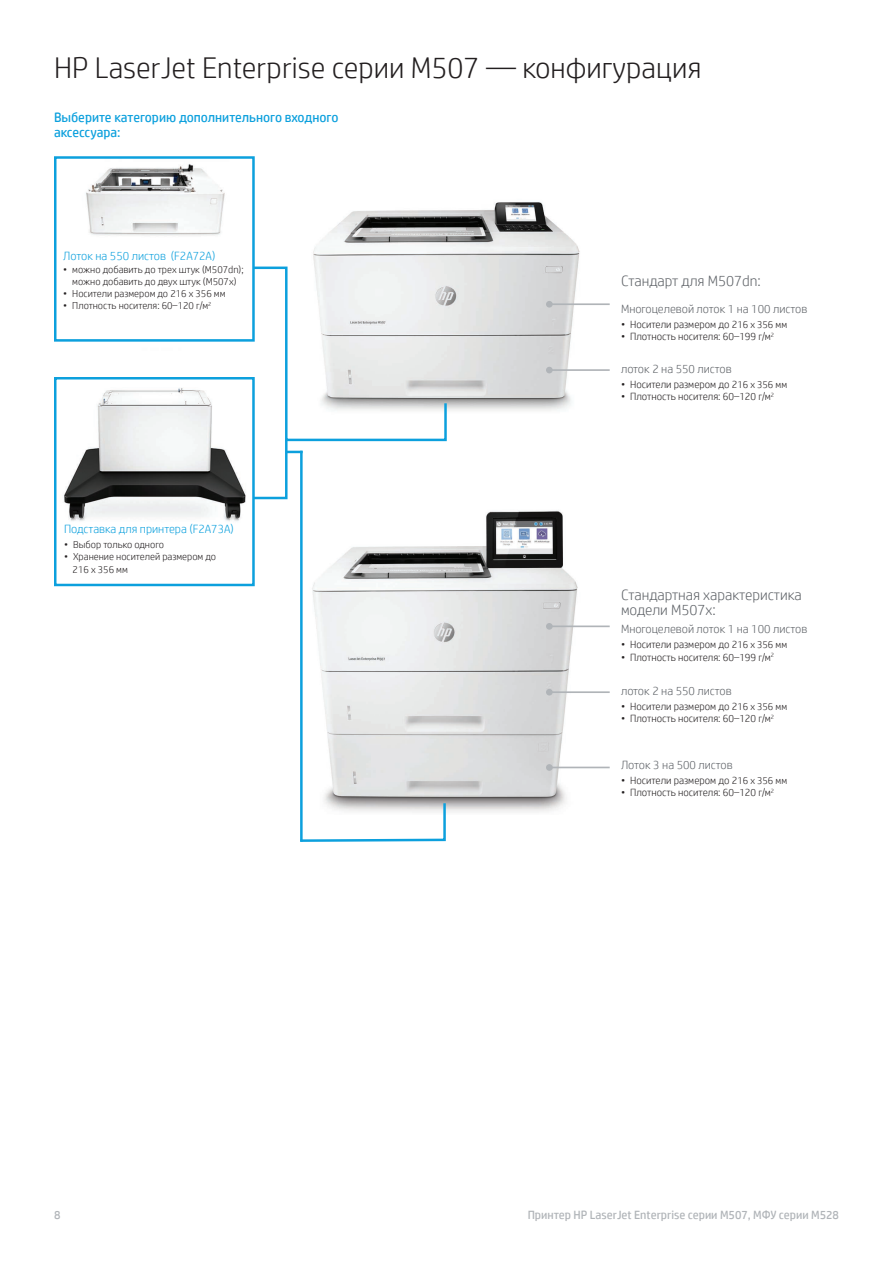
<style>
.page{position:relative;width:893px;height:1263px;background:#fff}
.page>*{position:absolute;margin:0;border:0;box-sizing:border-box;transform-origin:0 0}
.t1{font:300 30px "HP Simplified";color:#231f20}
.t2{font:300 15px/15px "HP Simplified";color:#5f6368}
.t3{font:13.5px/15px "HP Simplified";color:#0ca0dd}
.t4{font:300 12px "HP Simplified";color:#5f6368}
.t5{font:300 12px "HP Simplified";color:#0ca0dd}
.t6{font:12px "HP Simplified";color:#b0b4b8}
.t7{font:300 10.5px "HP Simplified";color:#231f20}
.t8{font:300 10.2px/12.1px "HP Simplified";color:#231f20;text-align:center}
.s1{font-size:10.2px}
</style>
<div class="page">
<img style="left:313px;top:202px;width:267px;height:209px">
<img style="left:63px;top:164px;width:183px;height:357px">
<img style="left:312px;top:510px;width:284px;height:302px">
<hr style="left:549px;top:303px;width:61px;height:2px;background:#b0b4b8">
<div style="left:546px;top:301px;width:7px;height:7px;background:#b0b4b8;border-radius:50%"></div>
<hr style="left:549px;top:625px;width:61px;height:2px;background:#b0b4b8">
<div style="left:546px;top:623px;width:7px;height:7px;background:#b0b4b8;border-radius:50%"></div>
<hr style="left:549px;top:369px;width:61px;height:2px;background:#b0b4b8">
<div style="left:546px;top:367px;width:7px;height:6px;background:#b0b4b8;border-radius:50%"></div>
<hr style="left:549px;top:691px;width:61px;height:2px;background:#b0b4b8">
<div style="left:546px;top:689px;width:7px;height:6px;background:#b0b4b8;border-radius:50%"></div>
<hr style="left:549px;top:767px;width:61px;height:1px;background:#b0b4b8">
<div style="left:546px;top:764px;width:7px;height:7px;background:#b0b4b8;border-radius:50%"></div>
<div style="left:54px;top:156px;width:201px;height:186px;border:2px solid #0ca0dd"></div>
<div style="left:54px;top:377px;width:201px;height:209px;border:2px solid #0ca0dd"></div>
<svg style="left:300px;top:801px;width:147px;height:41px"></svg>
<svg style="left:251px;top:265px;width:197px;height:235px"></svg>
<hr style="left:300px;top:451px;width:3px;height:390px;background:#0ca0dd">
<h1 class="t1" style="left:54px;top:48px;width:649px">HP LaserJet Enterprise серии M507 — конфигурация</h1>
<p class="t3" style="left:54px;top:110px;width:286px">Выберите категорию дополнительного входного аксессуара:</p>
<p class="t5" style="left:63px;top:248px;width:154px">Лоток на 550 листов (F2A72A)</p>
<p class="t8" style="left:63px;top:263px;width:182px">• можно добавить до трех штук (M507dn); можно добавить до двух штук (M507x)</p>
<p class="t8" style="left:63px;top:287px;width:164px">• Носители размером до 216 x 356 мм</p>
<p class="t8" style="left:63px;top:299px;width:149px">• Плотность носителя: 60–120 г/м<sup>2</sup></p>
<p class="t5" style="left:64px;top:521px;width:171px">Подставка для принтера (F2A73A)</p>
<p class="t8" style="left:64px;top:538px;width:101px">• Выбор только одного</p>
<p class="t8" style="left:73px;top:550px;width:145px;text-align:left;text-indent:-9px">• Хранение носителей размером до<br>216 x 356 мм</p>
<h2 class="t2" style="left:621px;top:272px;width:141px">Стандарт для M507dn:</h2>
<p class="t4" style="left:621px;top:301px;width:188px">Многоцелевой лоток 1 на 100 листов</p>
<p class="t7" style="left:621px;top:317px;width:168px">• Носители размером до 2<span class="s1">16 x 356 мм</span></p>
<p class="t7" style="left:621px;top:330px;width:155px">• Плотность носителя: 60–199 г/м<sup>2</sup></p>
<p class="t4" style="left:621px;top:361px;width:112px">лоток 2 на 550 листов</p>
<p class="t7" style="left:621px;top:378px;width:168px">• Носители размером до 2<span class="s1">16 x 356 мм</span></p>
<p class="t7" style="left:621px;top:390px;width:155px">• Плотность носителя: 60–120 г/м<sup>2</sup></p>
<h2 class="t2" style="left:621px;top:587px;width:182px">Стандартная характеристика модели M507x:</h2>
<p class="t4" style="left:621px;top:621px;width:188px">Многоцелевой лоток 1 на 100 листов</p>
<p class="t7" style="left:621px;top:638px;width:168px">• Носители размером до 2<span class="s1">16 x 356 мм</span></p>
<p class="t7" style="left:621px;top:650px;width:155px">• Плотность носителя: 60–199 г/м<sup>2</sup></p>
<p class="t4" style="left:621px;top:683px;width:112px">лоток 2 на 550 листов</p>
<p class="t7" style="left:621px;top:700px;width:168px">• Носители размером до 2<span class="s1">16 x 356 мм</span></p>
<p class="t7" style="left:621px;top:712px;width:155px">• Плотность носителя: 60–120 г/м<sup>2</sup></p>
<p class="t4" style="left:621px;top:757px;width:113px">Лоток 3 на 500 листов</p>
<p class="t7" style="left:621px;top:773px;width:168px">• Носители размером до 2<span class="s1">16 x 356 мм</span></p>
<p class="t7" style="left:621px;top:785px;width:155px">• Плотность носителя: 60–120 г/м<sup>2</sup></p>
<p class="t6" style="left:54px;top:1207px;width:8px">8</p>
<p class="t6" style="left:528px;top:1207px;width:313px">Принтер HP LaserJet Enterprise серии M507, МФУ серии M528</p>
</div>
